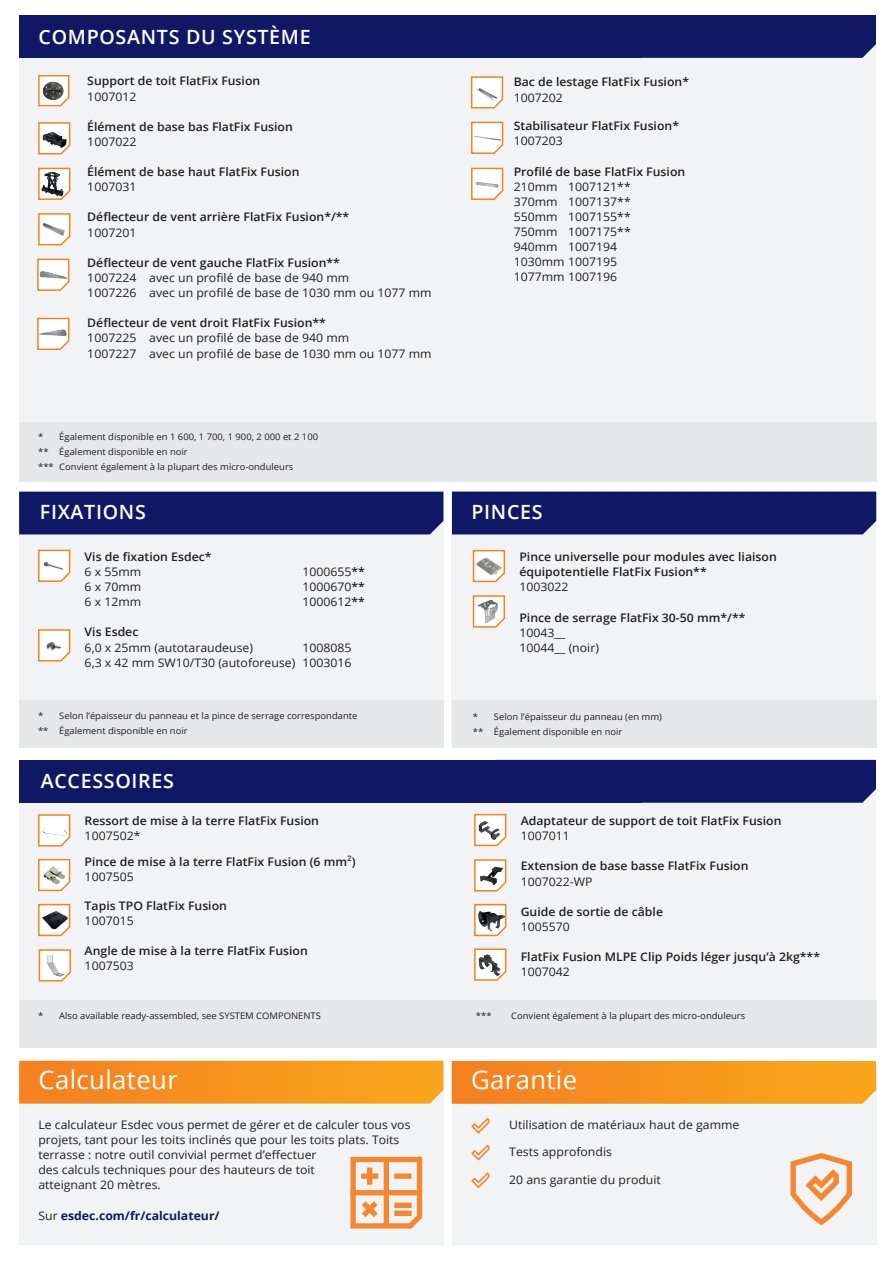
<style>
.page{position:relative;width:893px;height:1263px;background:#fff}
.page>*{position:absolute;margin:0;border:0;box-sizing:border-box;transform-origin:0 0}
.t1{font:25.65px "Open Sans";letter-spacing:.015em;color:#fff}
.t2{font:600 19.65px "Open Sans";letter-spacing:.035em;color:#fff}
.t3{font:11.85px/15.1px "Open Sans";color:#231f20;scale:1.04 1}
.t4{font:600 11.85px/15.1px "Open Sans";color:#231f20;scale:1.04 1}
.t5{font:700 11.85px "Open Sans";color:#101865;scale:1.04 1}
.t6{font:9px/15.1px "Open Sans";color:#231f20;scale:1.04 1}
.s1{font-weight:600}
.s2{font-weight:400}
.s3{font-weight:400;color:#231f20}
</style>
<div class="page">
<div style="left:19px;top:29px;width:857px;height:399px;background:#f2f3f4"></div>
<div style="left:642px;top:15px;width:234px;height:43px;background:#101865"></div>
<div style="left:19px;top:15px;width:623px;height:43px;background:#101865"></div>
<div style="left:19px;top:1064px;width:425px;height:181px;background:#f2f3f4"></div>
<svg style="left:19px;top:1061px;width:424px;height:42px;background:#f6931e"></svg>
<div style="left:452px;top:1064px;width:424px;height:181px;background:#f2f3f4"></div>
<svg style="left:452px;top:1061px;width:424px;height:43px;background:#f6931f"></svg>
<svg style="left:350px;top:1157px;width:72px;height:71px"></svg>
<div style="left:394px;top:1210px;width:18px;height:6px;background:#f58730"></div>
<div style="left:384px;top:1159px;width:5px;height:67px;background:#f58730"></div>
<svg style="left:790px;top:1153px;width:62px;height:72px"></svg>
<svg style="left:471px;top:1118px;width:18px;height:15px"></svg>
<svg style="left:471px;top:1145px;width:18px;height:15px"></svg>
<svg style="left:471px;top:1172px;width:18px;height:16px"></svg>
<div style="left:19px;top:492px;width:424px;height:249px;background:#f2f3f4"></div>
<div style="left:452px;top:492px;width:424px;height:251px;background:#f2f3f4"></div>
<div style="left:19px;top:760px;width:857px;height:243px;background:#f2f3f4"></div>
<div style="left:642px;top:760px;width:234px;height:43px;background:#101865"></div>
<div style="left:19px;top:760px;width:623px;height:43px;background:#101865"></div>
<div style="left:19px;top:492px;width:424px;height:42px;background:#101865"></div>
<div style="left:452px;top:492px;width:424px;height:42px;background:#101865"></div>
<div style="left:19px;top:422px;width:858px;height:60px;background:#e6e7e9"></div>
<svg style="left:38px;top:75px;width:32px;height:32px"></svg>
<svg style="left:38px;top:213px;width:33px;height:33px"></svg>
<svg style="left:471px;top:121px;width:33px;height:33px"></svg>
<svg style="left:471px;top:167px;width:33px;height:33px"></svg>
<svg style="left:470px;top:76px;width:34px;height:33px"></svg>
<svg style="left:38px;top:122px;width:33px;height:33px"></svg>
<svg style="left:38px;top:167px;width:33px;height:33px"></svg>
<svg style="left:37px;top:258px;width:33px;height:33px"></svg>
<svg style="left:37px;top:317px;width:33px;height:33px"></svg>
<svg style="left:472px;top:549px;width:34px;height:34px"></svg>
<svg style="left:38px;top:629px;width:33px;height:33px"></svg>
<svg style="left:472px;top:595px;width:34px;height:33px"></svg>
<svg style="left:38px;top:549px;width:33px;height:33px"></svg>
<div style="left:19px;top:700px;width:424px;height:48px;background:#e6e7e9"></div>
<div style="left:452px;top:700px;width:424px;height:48px;background:#e6e7e9"></div>
<div style="left:19px;top:1000px;width:857px;height:48px;background:#e6e7e9"></div>
<svg style="left:38px;top:814px;width:33px;height:33px"></svg>
<svg style="left:474px;top:813px;width:33px;height:34px"></svg>
<svg style="left:474px;top:859px;width:33px;height:33px"></svg>
<svg style="left:38px;top:858px;width:33px;height:34px"></svg>
<svg style="left:38px;top:949px;width:33px;height:33px"></svg>
<svg style="left:38px;top:903px;width:33px;height:34px"></svg>
<svg style="left:474px;top:903px;width:33px;height:34px"></svg>
<svg style="left:474px;top:948px;width:33px;height:33px"></svg>
<h2 class="t2" style="left:39px;top:24px;width:274px">COMPOSANTS DU SYSTÈME</h2>
<p class="t4" style="left:87px;top:73px;width:168px">Support de toit FlatFix Fusion</p>
<p class="t3" style="left:87px;top:88px;width:49px">1007012</p>
<p class="t4" style="left:87px;top:119px;width:199px">Élément de base bas FlatFix Fusion</p>
<p class="t3" style="left:87px;top:134px;width:49px">1007022</p>
<p class="t4" style="left:87px;top:164px;width:206px">Élément de base haut FlatFix Fusion</p>
<p class="t3" style="left:87px;top:179px;width:49px">1007031</p>
<p class="t4" style="left:87px;top:209px;width:253px">Déflecteur de vent arrière FlatFix Fusion*/**</p>
<p class="t3" style="left:87px;top:224px;width:49px">1007201</p>
<p class="t4" style="left:87px;top:255px;width:244px">Déflecteur de vent gauche FlatFix Fusion**</p>
<p class="t3" style="left:87px;top:270px;width:333px">1007224 avec un profilé de base de 940 mm<br>1007226 avec un profilé de base de 1030 mm ou 1077 mm</p>
<p class="t4" style="left:87px;top:315px;width:231px">Déflecteur de vent droit FlatFix Fusion**</p>
<p class="t3" style="left:87px;top:330px;width:333px">1007225 avec un profilé de base de 940 mm<br>1007227 avec un profilé de base de 1030 mm ou 1077 mm</p>
<p class="t6" style="left:38px;top:429px;width:271px">* Également disponible en 1 600, 1 700, 1 900, 2 000 et 2 100 ** Également disponible en noir<br>*** Convient également à la plupart des micro-onduleurs</p>
<p class="t4" style="left:514px;top:74px;width:170px">Bac de lestage FlatFix Fusion*</p>
<p class="t3" style="left:514px;top:89px;width:49px">1007202</p>
<p class="t4" style="left:514px;top:118px;width:160px">Stabilisateur FlatFix Fusion*</p>
<p class="t3" style="left:514px;top:133px;width:49px">1007203</p>
<p class="t4" style="left:514px;top:163px;width:166px">Profilé de base FlatFix Fusion</p>
<p class="t3" style="left:514px;top:179px;width:114px">210mm 1007121**<br>370mm 1007137**<br>550mm 1007155**<br>750mm 1007175**<br>940mm 1007194<br>1030mm 1007195<br>1077mm 1007196</p>
<h2 class="t2" style="left:40px;top:499px;width:107px">FIXATIONS</h2>
<h2 class="t2" style="left:471px;top:499px;width:73px">PINCES</h2>
<p class="t4" style="left:85px;top:549px;width:123px">Vis de fixation Esdec*</p>
<p class="t3" style="left:85px;top:564px;width:56px">6 x 55mm</p>
<p class="t3" style="left:302px;top:564px;width:62px">1000655<span class="s1">**</span></p>
<p class="t3" style="left:85px;top:579px;width:56px">6 x 70mm</p>
<p class="t3" style="left:302px;top:579px;width:62px">1000670<span class="s1">**</span></p>
<p class="t3" style="left:85px;top:594px;width:56px">6 x 12mm</p>
<p class="t3" style="left:302px;top:594px;width:62px">1000612<span class="s1">**</span></p>
<p class="t4" style="left:85px;top:624px;width:53px">Vis Esdec</p>
<p class="t3" style="left:85px;top:639px;width:163px">6,0 x 25mm (autotaraudeuse)</p>
<p class="t3" style="left:85px;top:639px;width:258px;text-align:right">1008085<br>6,3 x 42 mm SW10/T30 (autoforeuse) 1003016</p>
<p class="t4" style="left:519px;top:549px;width:249px">Pince universelle pour modules avec liaison équipotentielle FlatFix Fusion**</p>
<p class="t3" style="left:519px;top:579px;width:49px">1003022</p>
<p class="t4" style="left:519px;top:609px;width:219px">Pince de serrage FlatFix 30-50 mm*/**</p>
<p class="t3" style="left:519px;top:624px;width:78px">10043__<br>10044__ (noir)</p>
<p class="t6" style="left:38px;top:708px;width:309px">* Selon l’épaisseur du panneau et la pince de serrage correspondante ** Également disponible en noir</p>
<p class="t6" style="left:473px;top:708px;width:183px">* Selon l’épaisseur du panneau (en mm) ** Également disponible en noir</p>
<h2 class="t2" style="left:41px;top:767px;width:135px">ACCESSOIRES</h2>
<p class="t4" style="left:85px;top:813px;width:227px">Ressort de mise à la terre FlatFix Fusion</p>
<p class="t4" style="left:85px;top:823px;width:262px;line-height:25.7px"><span class="s2">1007502*<br></span>Pince de mise à la terre FlatFix Fusion (6 mm<sup>2</sup>)</p>
<p class="t3" style="left:85px;top:869px;width:49px">1007505</p>
<p class="t4" style="left:85px;top:897px;width:138px">Tapis TPO FlatFix Fusion</p>
<p class="t3" style="left:85px;top:913px;width:49px">1007015</p>
<p class="t4" style="left:85px;top:943px;width:216px">Angle de mise à la terre FlatFix Fusion</p>
<p class="t3" style="left:85px;top:958px;width:49px">1007503</p>
<p class="t4" style="left:521px;top:813px;width:252px">Adaptateur de support de toit FlatFix Fusion</p>
<p class="t3" style="left:521px;top:828px;width:49px">1007011</p>
<p class="t4" style="left:521px;top:858px;width:220px">Extension de base basse FlatFix Fusion</p>
<p class="t3" style="left:521px;top:873px;width:71px">1007022-WP</p>
<p class="t4" style="left:521px;top:904px;width:138px">Guide de sortie de câble</p>
<p class="t3" style="left:521px;top:919px;width:49px">1005570</p>
<p class="t4" style="left:521px;top:949px;width:289px">FlatFix Fusion MLPE Clip Poids léger jusqu’à 2kg***</p>
<p class="t3" style="left:521px;top:964px;width:49px">1007042</p>
<p class="t6" style="left:38px;top:1008px;width:274px">* Also available ready-assembled, see SYSTEM COMPONENTS</p>
<p class="t6" style="left:476px;top:1008px;width:17px">***</p>
<p class="t6" style="left:511px;top:1008px;width:227px">Convient également à la plupart des micro-onduleurs</p>
<h1 class="t1" style="left:38px;top:1062px;width:141px">Calculateur</h1>
<p class="t3" style="left:38px;top:1117px;width:359px">Le calculateur Esdec vous permet de gérer et de calculer tous vos projets, tant pour les toits inclinés que pour les toits plats. Toits terrasse : notre outil convivial permet d’effectuer<br>des calculs techniques pour des hauteurs de toit<br>atteignant 20 mètres.</p>
<p class="t5" style="left:38px;top:1207px;width:176px"><span class="s3">Sur</span> esdec.com/fr/calculateur/</p>
<h1 class="t1" style="left:471px;top:1062px;width:108px">Garantie</h1>
<p class="t3" style="left:509px;top:1117px;width:223px">Utilisation de matériaux haut de gamme</p>
<p class="t3" style="left:509px;top:1144px;width:100px">Tests approfondis</p>
<p class="t3" style="left:509px;top:1171px;width:147px">20 ans garantie du produit</p>
</div>
